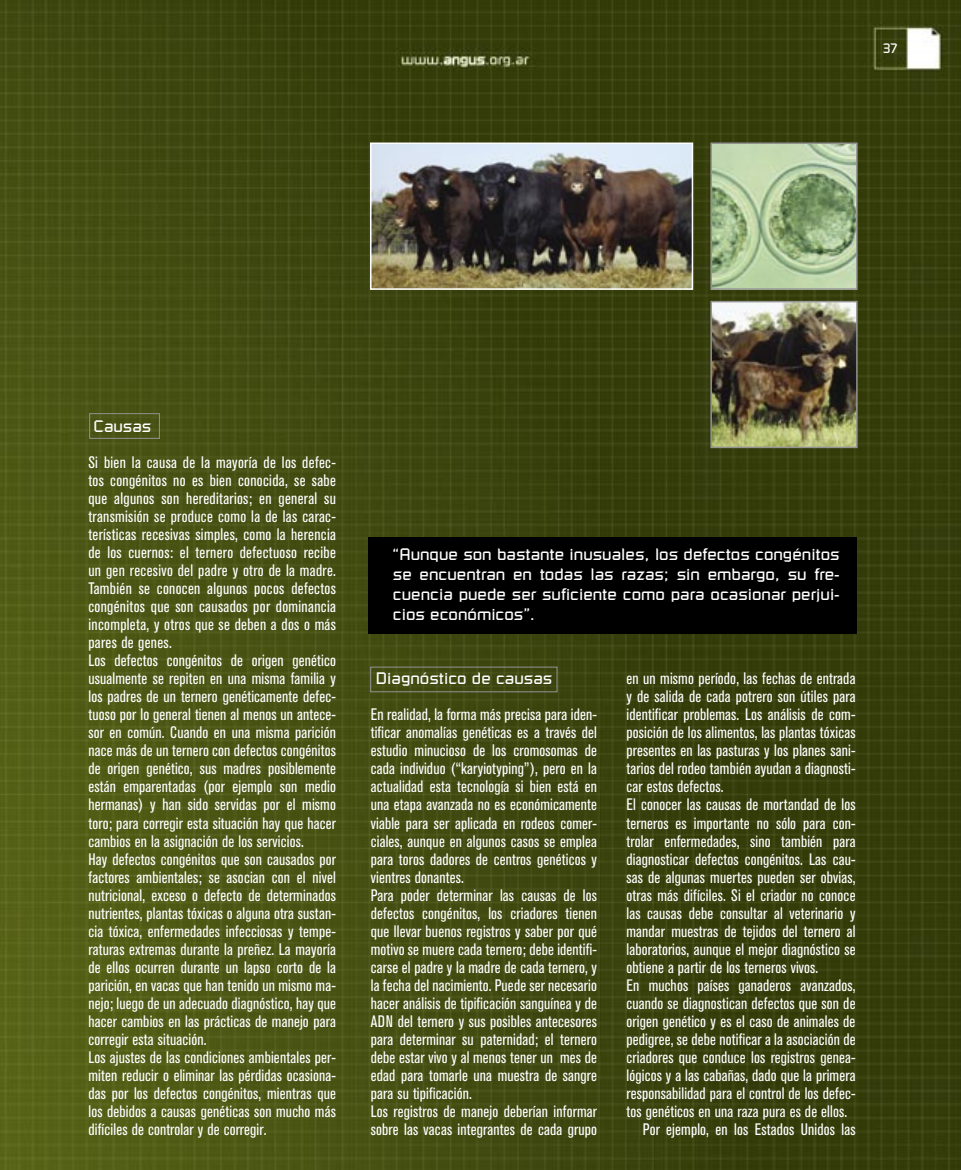
<style>
.page{position:relative;width:961px;height:1170px;background:#fff}
.page>*{position:absolute;margin:0;border:0;box-sizing:border-box;transform-origin:0 0}
.textos_condensed{font:condensed 16.5px/18px "Akzidenz Grotesk BE";letter-spacing:.01em;color:#fff;text-align:justify}
.subtitulos{font:16.5px/19.8px "Russell Square";color:#fff;text-align:justify}
.t1{font:13.5px "Russell Square";color:#fff}
</style>
<div class="page">
<img style="left:0;top:0;width:961px;height:1169px">
<div style="left:369px;top:536px;width:488px;height:97px;background:#000"></div>
<img style="left:373px;top:145px;width:317px;height:142px">
<div style="left:370px;top:142px;width:323px;height:148px;border:2px solid #fff"></div>
<img style="left:713px;top:145px;width:142px;height:142px">
<div style="left:710px;top:142px;width:148px;height:148px;border:2px solid #939393"></div>
<img style="left:713px;top:304px;width:142px;height:141px">
<div style="left:710px;top:301px;width:148px;height:147px;border:2px solid #939393"></div>
<div style="left:89px;top:413px;width:71px;height:25px;border:1px solid #939393"></div>
<div style="left:370px;top:666px;width:187px;height:26px;border:1px solid #939393"></div>
<p class="t1" style="left:883px;top:40px;width:16px">37</p>
<p class="subtitulos" style="left:94px;top:416px;width:59px">Causas</p>
<p class="textos_condensed" style="left:88px;top:454px;width:249px">Si bien la causa de la mayoría de los defec&shy;tos congénitos no es bien conocida, se sabe que algunos son hereditarios; en general su transmisión se produce como la de las carac&shy;terísticas recesivas simples, como la herencia de los cuernos: el ternero defectuoso recibe un gen recesivo del padre y otro de la madre.<br>También se conocen algunos pocos defectos congénitos que son causados por dominancia incompleta, y otros que se deben a dos o más pares de genes.</p>
<p class="textos_condensed" style="left:88px;top:652px;width:249px">Los defectos congénitos de origen genético usualmente se repiten en una misma familia y los padres de un ternero genéticamente defec&shy;tuoso por lo general tienen al menos un antece&shy;sor en común. Cuando en una misma parición nace más de un ternero con defectos congénitos de origen genético, sus madres posiblemente están emparentadas (por ejemplo son medio hermanas) y han sido servidas por el mismo toro; para corregir esta situación hay que hacer cambios en la asignación de los servicios.</p>
<p class="textos_condensed" style="left:88px;top:850px;width:249px">Hay defectos congénitos que son causados por factores ambientales; se asocian con el nivel nutricional, exceso o defecto de determinados nutrientes, plantas tóxicas o alguna otra sustan&shy;cia tóxica, enfermedades infecciosas y tempe&shy;raturas extremas durante la preñez. La mayoría de ellos ocurren durante un lapso corto de la parición, en vacas que han tenido un mismo ma&shy;nejo; luego de un adecuado diagnóstico, hay que hacer cambios en las prácticas de manejo para corregir esta situación.</p>
<p class="textos_condensed" style="left:88px;top:1048px;width:249px">Los ajustes de las condiciones ambientales per&shy;miten reducir o eliminar las pérdidas ocasiona&shy;das por los defectos congénitos, mientras que los debidos a causas genéticas son mucho más difíciles de controlar y de corregir.</p>
<p class="subtitulos" style="left:393px;top:544px;width:448px">“Aunque son bastante inusuales, los defectos congénitos se encuentran en todas las razas; sin embargo, su fre&shy;cuencia puede ser suficiente como para ocasionar perjui&shy;cios económicos”.</p>
<p class="subtitulos" style="left:376px;top:668px;width:178px">Diagnóstico de causas</p>
<p class="textos_condensed" style="left:371px;top:706px;width:228px">En realidad, la forma más precisa para iden&shy;tificar anomalías genéticas es a través del estudio minucioso de los cromosomas de cada individuo (“karyiotyping”), pero en la actualidad esta tecnología si bien está en una etapa avanzada no es económicamente viable para ser aplicada en rodeos comer&shy;ciales, aunque en algunos casos se emplea para toros dadores de centros genéticos y vientres donantes.</p>
<p class="textos_condensed" style="left:371px;top:886px;width:228px">Para poder determinar las causas de los defectos congénitos, los criadores tienen que llevar buenos registros y saber por qué motivo se muere cada ternero; debe identifi&shy;carse el padre y la madre de cada ternero, y la fecha del nacimiento. Puede ser necesario hacer análisis de tipificación sanguínea y de ADN del ternero y sus posibles antecesores para determinar su paternidad; el ternero debe estar vivo y al menos tener un mes de edad para tomarle una muestra de sangre para su tipificación.</p>
<p class="textos_condensed" style="left:371px;top:1102px;width:228px">Los registros de manejo deberían informar sobre las vacas integrantes de cada grupo</p>
<p class="textos_condensed" style="left:626px;top:670px;width:231px">en un mismo período, las fechas de entrada y de salida de cada potrero son útiles para identificar problemas. Los análisis de com&shy;posición de los alimentos, las plantas tóxicas presentes en las pasturas y los planes sani&shy;tarios del rodeo también ayudan a diagnosti&shy;car estos defectos.</p>
<p class="textos_condensed" style="left:626px;top:796px;width:231px">El conocer las causas de mortandad de los terneros es importante no sólo para con&shy;trolar enfermedades, sino también para diagnosticar defectos congénitos. Las cau&shy;sas de algunas muertes pueden ser obvias, otras más difíciles. Si el criador no conoce las causas debe consultar al veterinario y mandar muestras de tejidos del ternero al laboratorios, aunque el mejor diagnóstico se obtiene a partir de los terneros vivos.</p>
<p class="textos_condensed" style="left:626px;top:976px;width:231px">En muchos países ganaderos avanzados, cuando se diagnostican defectos que son de origen genético y es el caso de animales de pedigree, se debe notificar a la asociación de criadores que conduce los registros genea&shy;lógicos y a las cabañas, dado que la primera responsabilidad para el control de los defec&shy;tos genéticos en una raza pura es de ellos.</p>
<p class="textos_condensed" style="left:643px;top:1120px;width:214px">Por ejemplo, en los Estados Unidos las</p>
</div>
